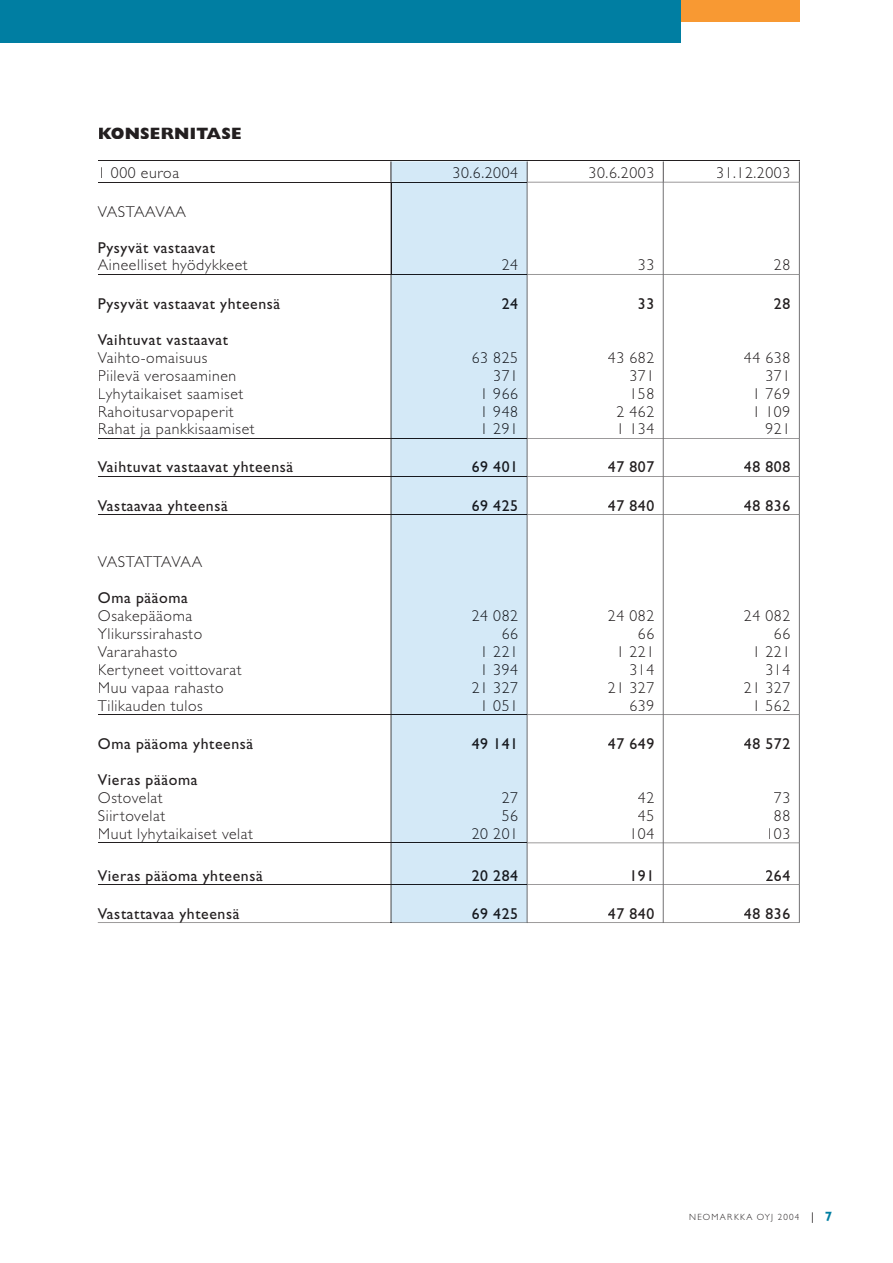
<style>
.page{position:relative;width:893px;height:1263px;background:#fff}
.page>*{position:absolute;margin:0;border:0;box-sizing:border-box;transform-origin:0 0}
.t1{font:800 16.5px "Gill Sans Std";letter-spacing:.015em;color:#231f20}
.t2{font:300 15.75px "Gill Sans Std";letter-spacing:.04em;color:#231f20}
.t3{font:15.75px "Gill Sans Std";letter-spacing:.04em;color:#231f20}
.t4{font:300 15.75px "Gill Sans Std";letter-spacing:.04em;color:#16191f}
.t5{font:15.75px "Gill Sans Std";letter-spacing:.04em;color:#16191f}
.t6{font:300 15.75px "Gill Sans Std";letter-spacing:-.015em;color:#231f20}
.t7{font:300 15.75px "Gill Sans Std";letter-spacing:.015em;color:#231f20}
.t8{font:700 13.5px "Gill Sans Std";color:#007ea2}
.t9{font:300 9px "Gill Sans Std";letter-spacing:.135em;color:#231f20}
</style>
<div class="page">
<div style="left:680px;top:0;width:119px;height:21px;background:#f89933"></div>
<div style="left:0;top:0;width:680px;height:43px;background:#007ea2"></div>
<hr style="left:98px;top:160px;width:701px;height:1px;background:#231f20">
<svg style="left:98px;top:162px;width:702px;height:761px"></svg>
<div style="left:454px;top:167px;width:64px;height:11px;background:#d4e9f7"></div>
<div style="left:502px;top:259px;width:16px;height:11px;background:#d4e9f7"></div>
<div style="left:502px;top:298px;width:16px;height:11px;background:#d4e9f7"></div>
<div style="left:473px;top:352px;width:44px;height:11px;background:#d4e9f7"></div>
<div style="left:494px;top:370px;width:21px;height:11px;background:#d4e9f7"></div>
<div style="left:484px;top:388px;width:34px;height:11px;background:#d4e9f7"></div>
<div style="left:484px;top:406px;width:33px;height:11px;background:#d4e9f7"></div>
<div style="left:484px;top:423px;width:31px;height:11px;background:#d4e9f7"></div>
<div style="left:472px;top:461px;width:43px;height:12px;background:#d4e9f7"></div>
<div style="left:472px;top:500px;width:45px;height:11px;background:#d4e9f7"></div>
<div style="left:472px;top:610px;width:46px;height:11px;background:#d4e9f7"></div>
<div style="left:503px;top:628px;width:15px;height:11px;background:#d4e9f7"></div>
<div style="left:484px;top:646px;width:31px;height:11px;background:#d4e9f7"></div>
<div style="left:484px;top:664px;width:34px;height:11px;background:#d4e9f7"></div>
<div style="left:472px;top:682px;width:46px;height:11px;background:#d4e9f7"></div>
<div style="left:484px;top:700px;width:31px;height:11px;background:#d4e9f7"></div>
<div style="left:472px;top:738px;width:43px;height:11px;background:#d4e9f7"></div>
<div style="left:502px;top:792px;width:16px;height:11px;background:#d4e9f7"></div>
<div style="left:502px;top:810px;width:16px;height:11px;background:#d4e9f7"></div>
<div style="left:472px;top:828px;width:43px;height:11px;background:#d4e9f7"></div>
<div style="left:472px;top:870px;width:46px;height:11px;background:#d4e9f7"></div>
<div style="left:472px;top:908px;width:45px;height:11px;background:#d4e9f7"></div>
<p class="t1" style="left:98px;top:124px;width:145px">KONSERNITASE</p>
<p class="t2" style="left:98px;top:164px;width:83px">1 000 euroa</p>
<p class="t4" style="left:453px;top:164px;width:67px">30.6.2004</p>
<p class="t2" style="left:589px;top:164px;width:67px">30.6.2003</p>
<p class="t2" style="left:716px;top:164px;width:76px">31.12.2003</p>
<p class="t7" style="left:98px;top:202px;width:90px">VASTAAVAA</p>
<p class="t3" style="left:98px;top:238px;width:119px">Pysyvät vastaavat</p>
<p class="t2" style="left:98px;top:256px;width:151px">Aineelliset hyödykkeet</p>
<p class="t4" style="left:502px;top:256px;width:18px">24</p>
<p class="t2" style="left:638px;top:256px;width:18px">33</p>
<p class="t2" style="left:774px;top:256px;width:18px">28</p>
<p class="t3" style="left:98px;top:294px;width:184px">Pysyvät vastaavat yhteensä</p>
<p class="t5" style="left:502px;top:294px;width:18px">24</p>
<p class="t3" style="left:638px;top:294px;width:18px">33</p>
<p class="t3" style="left:774px;top:294px;width:18px">28</p>
<p class="t3" style="left:98px;top:330px;width:132px">Vaihtuvat vastaavat</p>
<p class="t2" style="left:98px;top:349px;width:111px">Vaihto-omaisuus</p>
<p class="t4" style="left:472px;top:349px;width:48px">63 825</p>
<p class="t2" style="left:608px;top:349px;width:48px">43 682</p>
<p class="t2" style="left:744px;top:349px;width:48px">44 638</p>
<p class="t2" style="left:98px;top:367px;width:140px">Piilevä verosaaminen</p>
<p class="t4" style="left:493px;top:367px;width:26px">371</p>
<p class="t2" style="left:629px;top:367px;width:26px">371</p>
<p class="t2" style="left:765px;top:367px;width:26px">371</p>
<p class="t2" style="left:98px;top:385px;width:147px">Lyhytaikaiset saamiset</p>
<p class="t4" style="left:480px;top:385px;width:39px">1 966</p>
<p class="t2" style="left:629px;top:385px;width:26px">158</p>
<p class="t2" style="left:752px;top:385px;width:39px">1 769</p>
<p class="t2" style="left:98px;top:403px;width:137px">Rahoitusarvopaperit</p>
<p class="t4" style="left:480px;top:403px;width:39px">1 948</p>
<p class="t2" style="left:616px;top:403px;width:39px">2 462</p>
<p class="t2" style="left:752px;top:403px;width:39px">1 109</p>
<p class="t2" style="left:98px;top:420px;width:158px">Rahat ja pankkisaamiset</p>
<p class="t4" style="left:480px;top:420px;width:39px">1 291</p>
<p class="t2" style="left:616px;top:420px;width:39px">1 134</p>
<p class="t2" style="left:765px;top:420px;width:26px">921</p>
<p class="t3" style="left:98px;top:458px;width:197px">Vaihtuvat vastaavat yhteensä</p>
<p class="t5" style="left:472px;top:458px;width:48px">69 401</p>
<p class="t3" style="left:608px;top:458px;width:48px">47 807</p>
<p class="t3" style="left:744px;top:458px;width:48px">48 808</p>
<p class="t3" style="left:98px;top:496px;width:132px">Vastaavaa yhteensä</p>
<p class="t5" style="left:472px;top:496px;width:48px">69 425</p>
<p class="t3" style="left:608px;top:496px;width:48px">47 840</p>
<p class="t3" style="left:744px;top:496px;width:48px">48 836</p>
<p class="t6" style="left:98px;top:553px;width:106px">VASTATTAVAA</p>
<p class="t3" style="left:98px;top:589px;width:92px">Oma pääoma</p>
<p class="t2" style="left:98px;top:607px;width:96px">Osakepääoma</p>
<p class="t4" style="left:472px;top:607px;width:48px">24 082</p>
<p class="t2" style="left:608px;top:607px;width:48px">24 082</p>
<p class="t2" style="left:744px;top:607px;width:48px">24 082</p>
<p class="t2" style="left:98px;top:625px;width:106px">Ylikurssirahasto</p>
<p class="t4" style="left:502px;top:625px;width:18px">66</p>
<p class="t2" style="left:638px;top:625px;width:18px">66</p>
<p class="t2" style="left:774px;top:625px;width:18px">66</p>
<p class="t2" style="left:98px;top:643px;width:81px">Vararahasto</p>
<p class="t4" style="left:480px;top:643px;width:39px">1 221</p>
<p class="t2" style="left:616px;top:643px;width:39px">1 221</p>
<p class="t2" style="left:752px;top:643px;width:39px">1 221</p>
<p class="t2" style="left:98px;top:661px;width:145px">Kertyneet voittovarat</p>
<p class="t4" style="left:480px;top:661px;width:39px">1 394</p>
<p class="t2" style="left:629px;top:661px;width:26px">314</p>
<p class="t2" style="left:765px;top:661px;width:26px">314</p>
<p class="t2" style="left:98px;top:679px;width:128px">Muu vapaa rahasto</p>
<p class="t4" style="left:472px;top:679px;width:48px">21 327</p>
<p class="t2" style="left:608px;top:679px;width:48px">21 327</p>
<p class="t2" style="left:744px;top:679px;width:48px">21 327</p>
<p class="t2" style="left:98px;top:696px;width:107px">Tilikauden tulos</p>
<p class="t4" style="left:480px;top:696px;width:39px">1 051</p>
<p class="t2" style="left:629px;top:696px;width:26px">639</p>
<p class="t2" style="left:752px;top:696px;width:39px">1 562</p>
<p class="t3" style="left:98px;top:735px;width:157px">Oma pääoma yhteensä</p>
<p class="t5" style="left:472px;top:735px;width:48px">49 141</p>
<p class="t3" style="left:608px;top:735px;width:48px">47 649</p>
<p class="t3" style="left:744px;top:735px;width:48px">48 572</p>
<p class="t3" style="left:98px;top:771px;width:101px">Vieras pääoma</p>
<p class="t2" style="left:98px;top:789px;width:66px">Ostovelat</p>
<p class="t4" style="left:502px;top:789px;width:18px">27</p>
<p class="t2" style="left:638px;top:789px;width:18px">42</p>
<p class="t2" style="left:774px;top:789px;width:18px">73</p>
<p class="t2" style="left:98px;top:807px;width:69px">Siirtovelat</p>
<p class="t4" style="left:502px;top:807px;width:18px">56</p>
<p class="t2" style="left:638px;top:807px;width:18px">45</p>
<p class="t2" style="left:774px;top:807px;width:18px">88</p>
<p class="t2" style="left:98px;top:825px;width:157px">Muut lyhytaikaiset velat</p>
<p class="t4" style="left:472px;top:825px;width:48px">20 201</p>
<p class="t2" style="left:629px;top:825px;width:26px">104</p>
<p class="t2" style="left:765px;top:825px;width:26px">103</p>
<p class="t3" style="left:98px;top:866px;width:166px">Vieras pääoma yhteensä</p>
<p class="t5" style="left:472px;top:866px;width:48px">20 284</p>
<p class="t3" style="left:629px;top:866px;width:26px">191</p>
<p class="t3" style="left:765px;top:866px;width:26px">264</p>
<p class="t3" style="left:98px;top:904px;width:143px">Vastattavaa yhteensä</p>
<p class="t5" style="left:472px;top:904px;width:48px">69 425</p>
<p class="t3" style="left:608px;top:904px;width:48px">47 840</p>
<p class="t3" style="left:744px;top:904px;width:48px">48 836</p>
<p class="t9" style="left:689px;top:1212px;width:112px">NEOMARKKA OYJ 2004</p>
<p class="t8" style="left:825px;top:1208px;width:9px">7</p>
</div>
